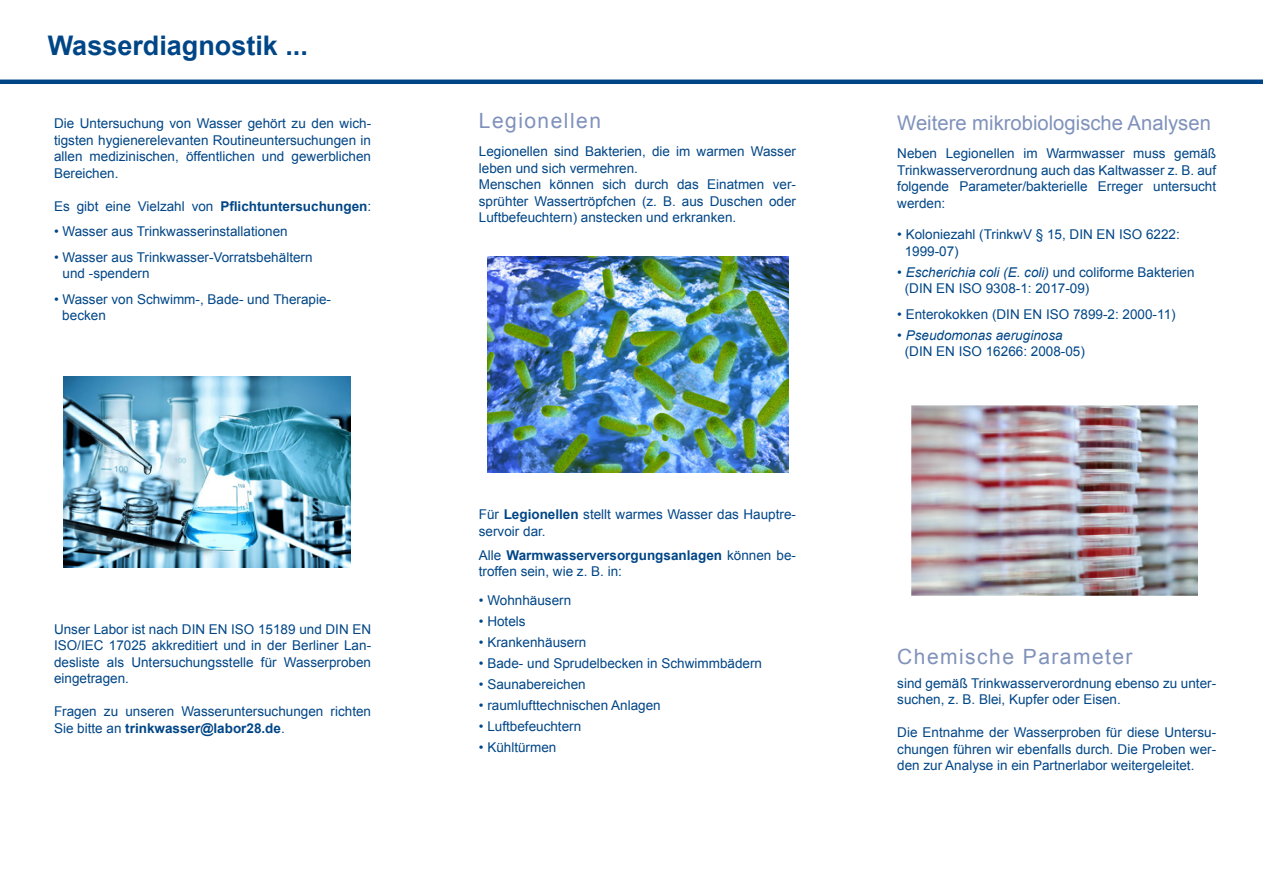
<style>
.page{position:relative;width:1263px;height:893px;background:#fff}
.page>*{position:absolute;margin:0;border:0;box-sizing:border-box;transform-origin:0 0}
.t1{font:700 27px "Arial";color:#004687}
.t2{font:21px "Arial";letter-spacing:.07em;color:#8092bc}
.t3{font:20.25px "Arial";color:#8092bc}
.t4{font:13.5px/16.5px "Arial";color:#004687}
.t5{font:italic 13.5px "Arial";color:#004687}
.s1{font-weight:700}
.s2{font-style:italic}
.s3{font-style:normal}
</style>
<div class="page">
<hr style="left:0;top:80px;width:1263px;height:4px;background:#004687">
<img style="left:488px;top:256px;width:300px;height:216px">
<img style="left:64px;top:376px;width:286px;height:191px">
<img style="left:911px;top:405px;width:287px;height:191px">
<p class="t1" style="left:48px;top:27px;width:262px">Wasserdiagnostik ...</p>
<p class="t4" style="left:54px;top:115px;width:319px;text-align:justify">Die Untersuchung von Wasser gehört zu den wich&shy;tigsten hygienerelevanten Routineuntersuchungen in allen medizinischen, öffentlichen und gewerblichen Bereichen.</p>
<p class="t4" style="left:54px;top:198px;width:319px">Es gibt eine Vielzahl von <span class="s1">Pflichtuntersuchungen</span>:</p>
<p class="t4" style="left:54px;top:223px;width:235px">• Wasser aus Trinkwasserinstallationen</p>
<p class="t4" style="left:54px;top:249px;width:260px">• Wasser aus Trinkwasser-Vorratsbehältern</p>
<p class="t4" style="left:63px;top:265px;width:89px">und -spendern</p>
<p class="t4" style="left:62px;top:291px;width:270px;text-indent:-8px">• Wasser von Schwimm-, Bade- und Therapie&shy;becken</p>
<p class="t4" style="left:54px;top:621px;width:319px;text-align:justify">Unser Labor ist nach DIN EN ISO 15189 und DIN EN ISO/IEC 17025 akkreditiert und in der Berliner Lan&shy;desliste als Untersuchungsstelle für Wasserproben eingetragen.</p>
<p class="t4" style="left:54px;top:703px;width:319px">Fragen zu unseren Wasseruntersuchungen richten<br>Sie bitte an <span class="s1">trinkwasser@labor28.de</span>.</p>
<p class="t2" style="left:479px;top:107px;width:124px">Legionellen</p>
<p class="t4" style="left:479px;top:143px;width:319px">Legionellen sind Bakterien, die im warmen Wasser leben und sich vermehren.</p>
<p class="t4" style="left:479px;top:176px;width:319px;text-align:justify">Menschen können sich durch das Einatmen ver&shy;sprühter Wassertröpfchen (z. B. aus Duschen oder Luftbefeuchtern) anstecken und erkranken.</p>
<p class="t4" style="left:479px;top:506px;width:319px">Für <span class="s1">Legionellen</span> stellt warmes Wasser das Hauptre&shy;servoir dar.</p>
<p class="t4" style="left:479px;top:547px;width:319px">Alle <span class="s1">Warmwasserversorgungsanlagen</span> können be&shy;troffen sein, wie z. B. in:</p>
<p class="t4" style="left:479px;top:592px;width:94px">• Wohnhäusern</p>
<p class="t4" style="left:479px;top:613px;width:48px">• Hotels</p>
<p class="t4" style="left:479px;top:634px;width:109px">• Krankenhäusern</p>
<p class="t4" style="left:479px;top:655px;width:285px">• Bade- und Sprudelbecken in Schwimmbädern</p>
<p class="t4" style="left:479px;top:676px;width:108px">• Saunabereichen</p>
<p class="t4" style="left:479px;top:697px;width:183px">• raumlufttechnischen Anlagen</p>
<p class="t4" style="left:479px;top:718px;width:104px">• Luftbefeuchtern</p>
<p class="t4" style="left:479px;top:739px;width:79px">• Kühltürmen</p>
<p class="t3" style="left:897px;top:109px;width:315px">Weitere mikrobiologische Analysen</p>
<p class="t4" style="left:897px;top:145px;width:320px;text-align:justify">Neben Legionellen im Warmwasser muss gemäß Trinkwasserverordnung auch das Kaltwasser z. B. auf folgende Parameter/bakterielle Erreger untersucht werden:</p>
<p class="t4" style="left:905px;top:226px;width:277px;text-indent:-8px">• Koloniezahl (TrinkwV § 15, DIN EN ISO 6222:<br>1999-07)</p>
<p class="t4" style="left:905px;top:264px;width:291px;text-indent:-8px">• <span class="s2">Escherichia coli (E. coli)</span> und coliforme Bakterien (DIN EN ISO 9308-1: 2017-09)</p>
<p class="t4" style="left:897px;top:306px;width:280px">• Enterokokken (DIN EN ISO 7899-2: 2000-11)</p>
<p class="t5" style="left:897px;top:326px;width:167px"><span class="s3">•</span> Pseudomonas aeruginosa</p>
<p class="t4" style="left:905px;top:343px;width:182px">(DIN EN ISO 16266: 2008-05)</p>
<p class="t2" style="left:897px;top:643px;width:237px">Chemische Parameter</p>
<p class="t4" style="left:897px;top:675px;width:320px">sind gemäß Trinkwasserverordnung ebenso zu unter&shy;suchen, z. B. Blei, Kupfer oder Eisen.</p>
<p class="t4" style="left:897px;top:724px;width:320px;text-align:justify">Die Entnahme der Wasserproben für diese Untersu&shy;chungen führen wir ebenfalls durch. Die Proben wer&shy;den zur Analyse in ein Partnerlabor weitergeleitet.</p>
</div>
